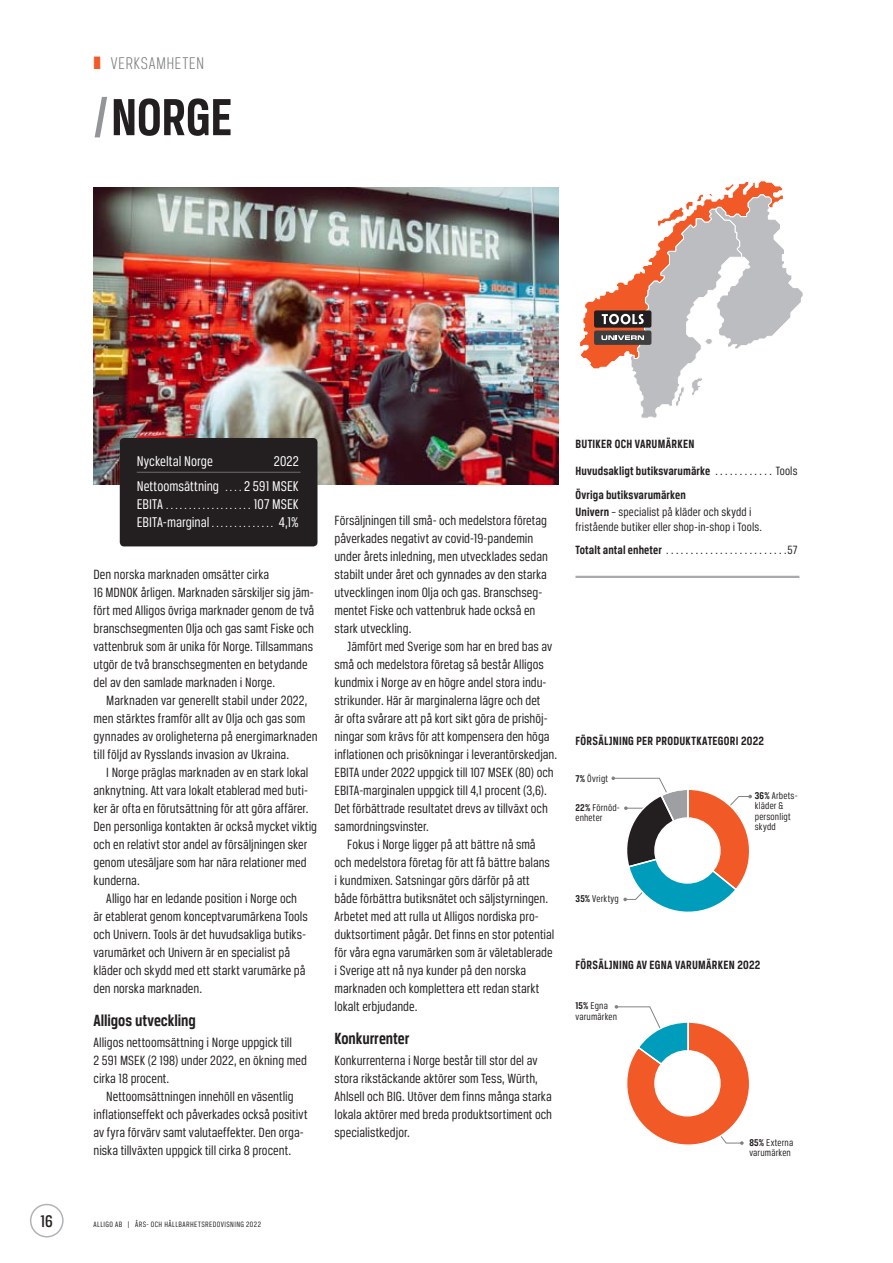
<style>
.page{position:relative;width:893px;height:1263px;background:#fff}
.page>*{position:absolute;margin:0;border:0;box-sizing:border-box;transform-origin:0 0}
.t1{font:700 55.5px "Breuer Condensed";letter-spacing:-.005em;color:#231f20}
.t2{font:300 18px "Breuer Condensed";letter-spacing:.025em;color:#76787b}
.t3{font:500 18px "Breuer Condensed";color:#231f20}
.t4{font:700 17.25px "Breuer Condensed";letter-spacing:-.005em;color:#231f20}
.t5{font:15px "Breuer Condensed";color:#fff}
.t6{font:14.25px/18px "Breuer Condensed";color:#231f20}
.t7{font:700 12.75px/27.8px "Breuer Condensed";letter-spacing:.015em;color:#231f20}
.t8{font:12.75px/23.5px "Breuer Condensed";letter-spacing:.01em;color:#231f20}
.t9{font:12px "Breuer Condensed";color:#fff}
.t10{font:10.5px/10.5px "Breuer Condensed";letter-spacing:.015em;color:#231f20}
.t11{font:8.25px "Breuer Condensed";letter-spacing:.05em;color:#231f20}
.s1{color:#f15927}
.s2{color:#939598}
.s3{font-size:12px}
.s4{font-size:15px}
.s5{font-weight:400}
.s6{font-weight:700}
</style>
<div class="page">
<img style="left:94px;top:187px;width:464px;height:298px">
<img style="left:535px;top:187px;width:24px;height:241px">
<div style="left:30px;top:1204px;width:34px;height:33px;border:2px solid #b2b3b7;border-radius:50%"></div>
<hr style="left:575px;top:576px;width:224px;height:2px;background:#a8a9ad">
<svg style="left:615px;top:1005px;width:134px;height:140px"></svg>
<div style="left:654px;top:1050px;width:67px;height:66px;border:1px solid #fff;border-radius:50%"></div>
<svg style="left:579px;top:180px;width:224px;height:238px"></svg>
<div style="left:120px;top:438px;width:197px;height:108px;background:#231f20;border-radius:4px"></div>
<hr style="left:137px;top:472px;width:163px;height:1px;background:#6c6d70">
<svg style="left:611px;top:776px;width:141px;height:136px"></svg>
<div style="left:654px;top:817px;width:67px;height:67px;border:1px solid #fff;border-radius:50%"></div>
<p class="t2" style="left:94px;top:54px;width:112px"><span class="s1">❚</span> VERKSAMHETEN</p>
<h1 class="t1" style="left:94px;top:86px;width:140px"><span class="s2">/</span>NORGE</h1>
<p class="t5" style="left:137px;top:453px;width:78px">Nyckeltal Norge</p>
<p class="t5" style="left:274px;top:453px;width:26px">2022</p>
<p class="t5" style="left:137px;top:478px;width:88px">Nettoomsättning <span class="s3">....</span></p>
<p class="t5" style="left:244px;top:478px;width:56px">2 591 MSEK</p>
<p class="t9" style="left:137px;top:498px;width:33px"><span class="s4">EBITA</span> ..................</p>
<p class="t5" style="left:254px;top:496px;width:46px">107 MSEK</p>
<p class="t5" style="left:137px;top:514px;width:79px">EBITA-marginal <span class="s3">..............</span></p>
<p class="t5" style="left:279px;top:514px;width:21px">4,1%</p>
<p class="t6" style="left:94px;top:565px;width:222px">Den norska marknaden omsätter cirka<br>16 MDNOK årligen. Marknaden särskiljer sig jäm&shy;fört med Alligos övriga marknader genom de två branschsegmenten Olja och gas samt Fiske och vattenbruk som är unika för Norge. Tillsammans utgör de två branschsegmenten en betydande del av den samlade marknaden i Norge.</p>
<p class="t6" style="left:94px;top:691px;width:225px;text-indent:13px">Marknaden var generellt stabil under 2022, men stärktes framför allt av Olja och gas som gynnades av oroligheterna på energimarknaden till följd av Rysslands invasion av Ukraina.</p>
<p class="t6" style="left:94px;top:763px;width:225px;text-indent:13px">I Norge präglas marknaden av en stark lokal anknytning. Att vara lokalt etablerad med buti&shy;ker är ofta en förutsättning för att göra affärer.<br>Den personliga kontakten är också mycket viktig och en relativt stor andel av försäljningen sker genom utesäljare som har nära relationer med kunderna.</p>
<p class="t6" style="left:94px;top:889px;width:216px;text-indent:13px">Alligo har en ledande position i Norge och är etablerat genom konceptvarumärkena Tools och Univern. Tools är det huvudsakliga butiks&shy;varumärket och Univern är en specialist på kläder och skydd med ett starkt varumärke på den norska marknaden.</p>
<p class="t4" style="left:94px;top:1011px;width:104px">Alligos utveckling</p>
<p class="t6" style="left:94px;top:1033px;width:215px">Alligos nettoomsättning i Norge uppgick till<br>2 591 MSEK (2 198) under 2022, en ökning med cirka 18 procent.</p>
<p class="t6" style="left:94px;top:1087px;width:216px;text-indent:13px">Nettoomsättningen innehöll en väsentlig inflationseffekt och påverkades också positivt av fyra förvärv samt valutaeffekter. Den orga&shy;niska tillväxten uppgick till cirka 8 procent.</p>
<p class="t6" style="left:334px;top:511px;width:215px">Försäljningen till små- och medelstora företag påverkades negativt av covid-19-pandemin under årets inledning, men utvecklades sedan stabilt under året och gynnades av den starka utvecklingen inom Olja och gas. Branschseg&shy;mentet Fiske och vattenbruk hade också en stark utveckling.</p>
<p class="t6" style="left:347px;top:637px;width:207px">Jämfört med Sverige som har en bred bas av</p>
<p class="t6" style="left:334px;top:655px;width:211px">små och medelstora företag så består Alligos</p>
<p class="t6" style="left:334px;top:673px;width:214px">kundmix i Norge av en högre andel stora indu-</p>
<p class="t6" style="left:334px;top:691px;width:207px">strikunder. Här är marginalerna lägre och det</p>
<p class="t6" style="left:334px;top:709px;width:215px">är ofta svårare att på kort sikt göra de prishöj-</p>
<p class="t6" style="left:334px;top:727px;width:217px">ningar som krävs för att kompensera den höga</p>
<p class="t6" style="left:334px;top:745px;width:224px">inflationen och prisökningar i leverantörskedjan.</p>
<p class="t6" style="left:334px;top:763px;width:221px">EBITA under 2022 uppgick till 107 MSEK (80) och</p>
<p class="t6" style="left:334px;top:781px;width:214px">EBITA-marginalen uppgick till 4,1 procent (3,6).</p>
<p class="t6" style="left:334px;top:799px;width:215px">Det förbättrade resultatet drevs av tillväxt och</p>
<p class="t6" style="left:334px;top:817px;width:96px">samordningsvinster.</p>
<p class="t6" style="left:347px;top:835px;width:190px">Fokus i Norge ligger på att bättre nå små</p>
<p class="t6" style="left:334px;top:853px;width:217px">och medelstora företag för att få bättre balans</p>
<p class="t6" style="left:334px;top:871px;width:197px">i kundmixen. Satsningar görs därför på att</p>
<p class="t6" style="left:334px;top:889px;width:215px">både förbättra butiksnätet och säljstyrningen.</p>
<p class="t6" style="left:334px;top:907px;width:206px">Arbetet med att rulla ut Alligos nordiska pro-</p>
<p class="t6" style="left:334px;top:925px;width:221px">duktsortiment pågår. Det finns en stor potential</p>
<p class="t6" style="left:334px;top:943px;width:220px">för våra egna varumärken som är väletablerade</p>
<p class="t6" style="left:334px;top:961px;width:193px">i Sverige att nå nya kunder på den norska</p>
<p class="t6" style="left:334px;top:979px;width:206px">marknaden och komplettera ett redan starkt</p>
<p class="t6" style="left:334px;top:997px;width:84px">lokalt erbjudande.</p>
<p class="t4" style="left:334px;top:1029px;width:77px">Konkurrenter</p>
<p class="t6" style="left:334px;top:1051px;width:219px">Konkurrenterna i Norge består till stor del av stora rikstäckande aktörer som Tess, Würth, Ahlsell och BIG. Utöver dem finns många starka lokala aktörer med breda produktsortiment och specialistkedjor.</p>
<p class="t7" style="left:575px;top:429px;width:141px">BUTIKER OCH VARUMÄRKEN<br>Huvudsakligt butiksvarumärke <span class="s5">.............</span></p>
<p class="t8" style="left:776px;top:459px;width:23px">Tools</p>
<p class="t7" style="left:575px;top:486px;width:178px;line-height:17.1px">Övriga butiksvarumärken<br>Univern <span class="s5">– specialist på kläder och skydd i</span></p>
<p class="t8" style="left:575px;top:515px;width:188px">fristående butiker eller shop-in-shop i Tools.<br><span class="s6">Totalt antal enheter</span> .........................</p>
<p class="t8" style="left:787px;top:538px;width:12px">57</p>
<p class="t7" style="left:575px;top:727px;width:190px">FÖRSÄLJNING PER PRODUKTKATEGORI 2022</p>
<p class="t10" style="left:575px;top:773px;width:34px"><span class="s6">7%</span> Övrigt</p>
<p class="t10" style="left:575px;top:802px;width:45px"><span class="s6">22%</span> Förnöd&shy;enheter</p>
<p class="t10" style="left:575px;top:893px;width:45px"><span class="s6">35%</span> Verktyg</p>
<p class="t10" style="left:755px;top:790px;width:44px"><span class="s6">36%</span> Arbets&shy;kläder &amp; personligt skydd</p>
<p class="t7" style="left:575px;top:950px;width:186px">FÖRSÄLJNING AV EGNA VARUMÄRKEN 2022</p>
<p class="t10" style="left:575px;top:1000px;width:43px"><span class="s6">15%</span> Egna varumärken</p>
<p class="t10" style="left:749px;top:1137px;width:45px"><span class="s6">85%</span> Externa varumärken</p>
<p class="t3" style="left:41px;top:1211px;width:14px">16</p>
<p class="t11" style="left:94px;top:1219px;width:169px">ALLIGO AB | ÅRS- OCH HÅLLBARHETSREDOVISNING 2022</p>
</div>
